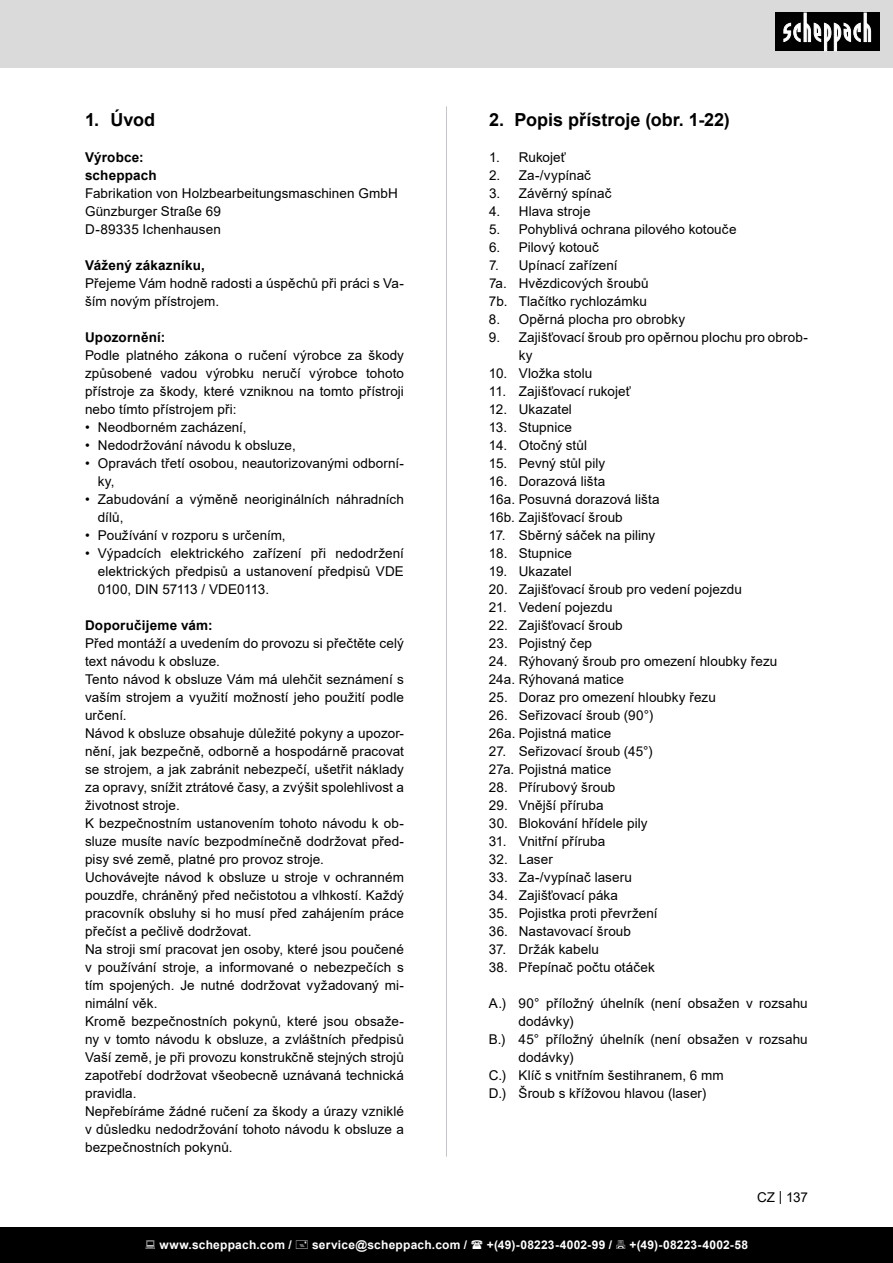
<style>
.page{position:relative;width:893px;height:1263px;background:#fff}
.page>*{position:absolute;margin:0;border:0;box-sizing:border-box;transform-origin:0 0}
.t1{font:700 18px "Arial";color:#000}
.t2{font:13.5px/18px "Arial";letter-spacing:.005em;color:#000}
.t3{font:700 13.5px/18px "Arial";letter-spacing:.015em;color:#000}
.t4{font:700 12px "Arial";letter-spacing:.02em;color:#fff}
</style>
<div class="page">
<div style="left:0;top:0;width:893px;height:67px;background:#dadada"></div>
<div style="left:0;top:1227px;width:893px;height:36px;background:#000"></div>
<div style="left:775px;top:13px;width:105px;height:38px;background:#000"></div>
<svg style="left:783px;top:13px;width:88px;height:38px"></svg>
<hr style="left:446px;top:106px;width:1px;height:1051px;background:#c4c6c9">
<h1 class="t1" style="left:85px;top:107px;width:72px">1. Úvod</h1>
<p class="t3" style="left:85px;top:148px;width:73px">Výrobce: scheppach</p>
<p class="t2" style="left:85px;top:184px;width:314px">Fabrikation von Holzbearbeitungsmaschinen GmbH<br>Günzburger Straße 69<br>D-89335 Ichenhausen</p>
<p class="t3" style="left:85px;top:256px;width:121px">Vážený zákazníku,</p>
<p class="t2" style="left:85px;top:274px;width:320px">Přejeme Vám hodně radosti a úspěchů při práci s Va&shy;ším novým přístrojem.</p>
<p class="t3" style="left:85px;top:328px;width:82px">Upozornění:</p>
<p class="t2" style="left:85px;top:346px;width:320px;text-align:justify">Podle platného zákona o ručení výrobce za škody způsobené vadou výrobku neručí výrobce tohoto přístroje za škody, které vzniknou na tomto přístroji nebo tímto přístrojem při:</p>
<p class="t2" style="left:85px;top:418px;width:163px">• Neodborném zacházení,</p>
<p class="t2" style="left:85px;top:436px;width:212px">• Nedodržování návodu k obsluze,</p>
<p class="t2" style="left:98px;top:454px;width:308px;text-indent:-13px">• Opravách třetí osobou, neautorizovanými odborní&shy;ky,</p>
<p class="t2" style="left:98px;top:490px;width:308px;text-indent:-13px">• Zabudování a výměně neoriginálních náhradních dílů,</p>
<p class="t2" style="left:85px;top:526px;width:202px">• Používání v rozporu s určením,</p>
<p class="t2" style="left:98px;top:544px;width:308px;text-align:justify;text-indent:-13px">• Výpadcích elektrického zařízení při nedodržení elektrických předpisů a ustanovení předpisů VDE 0100, DIN 57113 / VDE0113.</p>
<p class="t3" style="left:85px;top:616px;width:129px">Doporučijeme vám:</p>
<p class="t2" style="left:85px;top:634px;width:320px">Před montáží a uvedením do provozu si přečtěte celý text návodu k obsluze.<br>Tento návod k obsluze Vám má ulehčit seznámení s vaším strojem a využití možností jeho použití podle určení.<br>Návod k obsluze obsahuje důležité pokyny a upozor&shy;nění, jak bezpečně, odborně a hospodárně pracovat se strojem, a jak zabránit nebezpečí, ušetřit náklady za opravy, snížit ztrátové časy, a zvýšit spolehlivost a životnost stroje.<br>K bezpečnostním ustanovením tohoto návodu k ob&shy;sluze musíte navíc bezpodmínečně dodržovat před&shy;pisy své země, platné pro provoz stroje.<br>Uchovávejte návod k obsluze u stroje v ochranném pouzdře, chráněný před nečistotou a vlhkostí. Každý pracovník obsluhy si ho musí před zahájením práce přečíst a pečlivě dodržovat.<br>Na stroji smí pracovat jen osoby, které jsou poučené v používání stroje, a informované o nebezpečích s tím spojených. Je nutné dodržovat vyžadovaný mi&shy;nimální věk.<br>Kromě bezpečnostních pokynů, které jsou obsaže&shy;ny v tomto návodu k obsluze, a zvláštních předpisů Vaší země, je při provozu konstrukčně stejných strojů zapotřebí dodržovat všeobecně uznávaná technická pravidla.<br>Nepřebíráme žádné ručení za škody a úrazy vzniklé v důsledku nedodržování tohoto návodu k obsluze a bezpečnostních pokynů.</p>
<h1 class="t1" style="left:489px;top:107px;width:242px">2. Popis přístroje (obr. 1-22)</h1>
<p class="t2" style="left:489px;top:148px;width:78px">1. Rukojeť</p>
<p class="t2" style="left:489px;top:166px;width:104px">2. Za-/vypínač</p>
<p class="t2" style="left:489px;top:184px;width:124px">3. Závěrný spínač</p>
<p class="t2" style="left:489px;top:202px;width:103px">4. Hlava stroje</p>
<p class="t2" style="left:489px;top:220px;width:249px">5. Pohyblivá ochrana pilového kotouče</p>
<p class="t2" style="left:489px;top:238px;width:111px">6. Pilový kotouč</p>
<p class="t2" style="left:489px;top:256px;width:161px">7. Upínací zařízení<br>7a. Hvězdicových šroubů<br>7b. Tlačítko rychlozámku</p>
<p class="t2" style="left:489px;top:310px;width:198px">8. Opěrná plocha pro obrobky</p>
<p class="t2" style="left:519px;top:328px;width:291px;text-indent:-30px">9. Zajišťovací šroub pro opěrnou plochu pro obrob&shy;ky</p>
<p class="t2" style="left:489px;top:364px;width:105px">10. Vložka stolu</p>
<p class="t2" style="left:489px;top:382px;width:143px">11. Zajišťovací rukojeť</p>
<p class="t2" style="left:489px;top:400px;width:84px">12. Ukazatel</p>
<p class="t2" style="left:489px;top:418px;width:85px">13. Stupnice</p>
<p class="t2" style="left:489px;top:436px;width:100px">14. Otočný stůl</p>
<p class="t2" style="left:489px;top:454px;width:118px">15. Pevný stůl pily</p>
<p class="t2" style="left:489px;top:472px;width:172px">16. Dorazová lišta<br>16a. Posuvná dorazová lišta<br>16b. Zajišťovací šroub</p>
<p class="t2" style="left:489px;top:526px;width:168px">17. Sběrný sáček na piliny</p>
<p class="t2" style="left:489px;top:544px;width:85px">18. Stupnice</p>
<p class="t2" style="left:489px;top:562px;width:84px">19. Ukazatel</p>
<p class="t2" style="left:489px;top:580px;width:255px">20. Zajišťovací šroub pro vedení pojezdu</p>
<p class="t2" style="left:489px;top:598px;width:125px">21. Vedení pojezdu</p>
<p class="t2" style="left:489px;top:616px;width:135px">22. Zajišťovací šroub</p>
<p class="t2" style="left:489px;top:634px;width:105px">23. Pojistný čep</p>
<p class="t2" style="left:489px;top:652px;width:290px">24. Rýhovaný šroub pro omezení hloubky řezu<br>24a. Rýhovaná matice</p>
<p class="t2" style="left:489px;top:688px;width:228px">25. Doraz pro omezení hloubky řezu</p>
<p class="t2" style="left:489px;top:706px;width:166px">26. Seřizovací šroub (90°)<br>26a. Pojistná matice</p>
<p class="t2" style="left:489px;top:742px;width:165px">27. Seřizovací šroub (45°)<br>27a. Pojistná matice</p>
<p class="t2" style="left:489px;top:778px;width:128px">28. Přírubový šroub</p>
<p class="t2" style="left:489px;top:796px;width:116px">29. Vnější příruba</p>
<p class="t2" style="left:489px;top:814px;width:160px">30. Blokování hřídele pily</p>
<p class="t2" style="left:489px;top:832px;width:118px">31. Vnitřní příruba</p>
<p class="t2" style="left:489px;top:850px;width:65px">32. Laser</p>
<p class="t2" style="left:489px;top:868px;width:145px">33. Za-/vypínač laseru</p>
<p class="t2" style="left:489px;top:886px;width:131px">34. Zajišťovací páka</p>
<p class="t2" style="left:489px;top:904px;width:170px">35. Pojistka proti převržení</p>
<p class="t2" style="left:489px;top:922px;width:144px">36. Nastavovací šroub</p>
<p class="t2" style="left:489px;top:940px;width:112px">37. Držák kabelu</p>
<p class="t2" style="left:489px;top:958px;width:168px">38. Přepínač počtu otáček</p>
<p class="t2" style="left:489px;top:994px;width:320px">A.) 90° příložný úhelník (není obsažen v rozsahu</p>
<p class="t2" style="left:519px;top:1012px;width:57px">dodávky)</p>
<p class="t2" style="left:489px;top:1030px;width:320px">B.) 45° příložný úhelník (není obsažen v rozsahu</p>
<p class="t2" style="left:519px;top:1048px;width:57px">dodávky)</p>
<p class="t2" style="left:489px;top:1066px;width:236px">C.) Klíč s vnitřním šestihranem, 6 mm</p>
<p class="t2" style="left:489px;top:1084px;width:219px">D.) Šroub s křížovou hlavou (laser)</p>
<p class="t2" style="left:757px;top:1188px;width:52px">CZ | 137</p>
<p class="t4" style="left:159px;top:1236px;width:134px">www.scheppach.com /</p>
<p class="t4" style="left:312px;top:1236px;width:157px">service@scheppach.com /</p>
<p class="t4" style="left:487px;top:1236px;width:127px">+(49)-08223-4002-99 /</p>
<p class="t4" style="left:629px;top:1236px;width:120px">+(49)-08223-4002-58</p>
</div>
